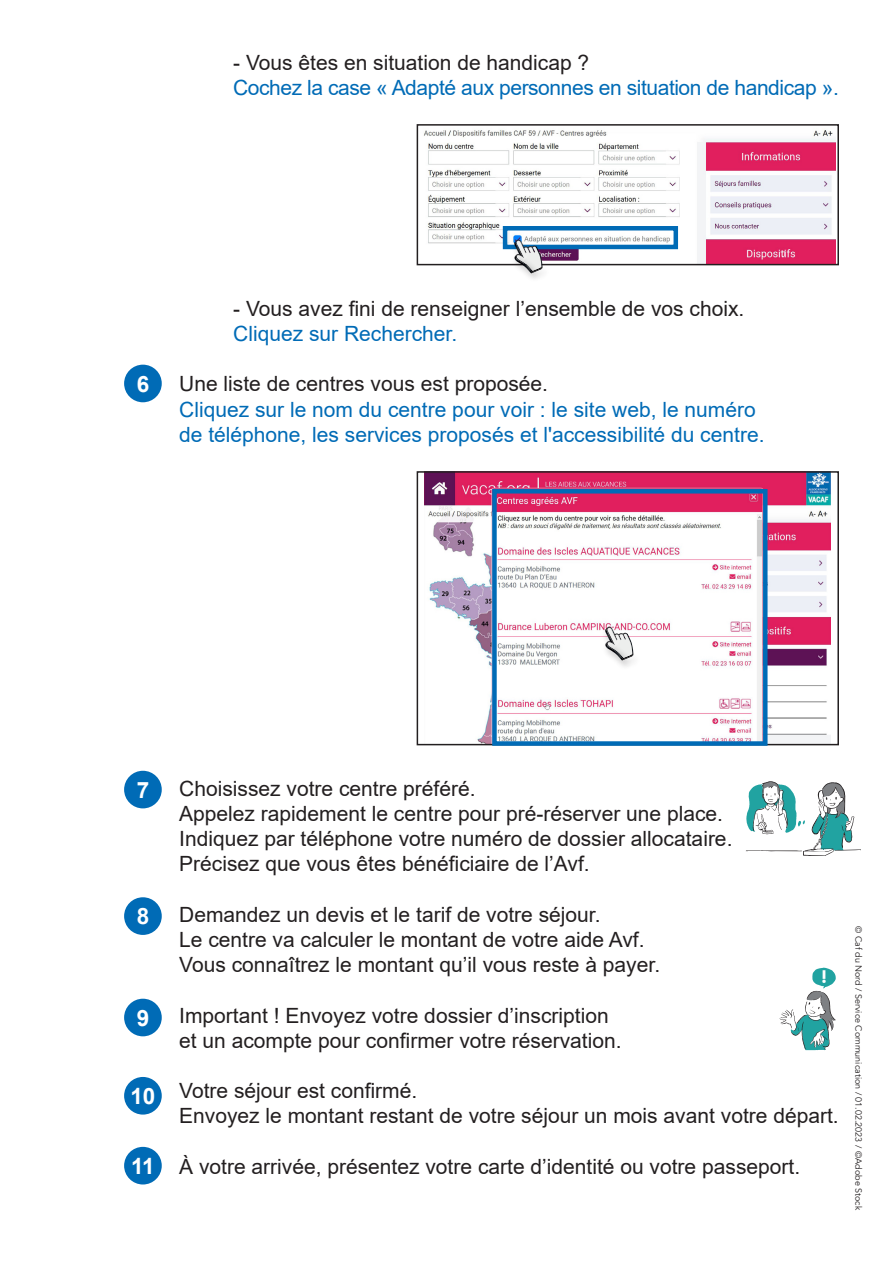
<style>
.page{position:relative;width:893px;height:1263px;background:#fff}
.page>*{position:absolute;margin:0;border:0;box-sizing:border-box;transform-origin:0 0}
.t1{font:700 22.5px "Arial";color:#fff}
.t2{font:21px/25.2px "Arial";color:#231f20}
.t3{font:21px/25.2px "Arial";color:#006bb6}
.t4{font:21px "Arial";letter-spacing:-.02em;color:#006bb6}
.t5{font:900 18.15px "Avenir";color:#fff}
.t6{font:9px "Avenir";color:#231f20}
</style>
<div class="page">
<img style="left:423px;top:130px;width:412px;height:132px">
<div style="left:417px;top:124px;width:422px;height:141px;border:2px solid #231f20"></div>
<img style="left:425px;top:474px;width:406px;height:268px">
<div style="left:417px;top:471px;width:422px;height:274px;border:2px solid #231f20"></div>
<div style="left:503px;top:226px;width:175px;height:23px;border:4px solid #006bb6"></div>
<div style="left:492px;top:489px;width:275px;height:257px;border:4px solid #006bb6"></div>
<div style="left:124px;top:1147px;width:38px;height:37px;background:#006bb6;border-radius:50%"></div>
<img style="left:599px;top:621px;width:26px;height:14px">
<img style="left:636px;top:649px;width:10px;height:22px">
<img style="left:599px;top:635px;width:37px;height:36px">
<svg style="left:605px;top:627px;width:28px;height:33px"></svg>
<img style="left:508px;top:234px;width:26px;height:14px">
<img style="left:545px;top:262px;width:10px;height:4px">
<img style="left:508px;top:248px;width:37px;height:31px">
<svg style="left:514px;top:240px;width:28px;height:33px"></svg>
<svg style="left:746px;top:781px;width:115px;height:75px"></svg>
<svg style="left:779px;top:967px;width:57px;height:83px"></svg>
<div style="left:124px;top:1077px;width:38px;height:37px;background:#006bb6;border-radius:50%"></div>
<div style="left:124px;top:999px;width:38px;height:37px;background:#006bb6;border-radius:50%"></div>
<div style="left:124px;top:897px;width:38px;height:38px;background:#006bb6;border-radius:50%"></div>
<div style="left:124px;top:771px;width:38px;height:37px;background:#006bb6;border-radius:50%"></div>
<div style="left:124px;top:365px;width:38px;height:37px;background:#006bb6;border-radius:50%"></div>
<p class="t2" style="left:233px;top:49px;width:358px">- Vous êtes en situation de handicap ?</p>
<p class="t4" style="left:233px;top:73px;width:607px">Cochez la case « Adapté aux personnes en situation de handicap ».</p>
<p class="t1" style="left:137px;top:368px;width:14px">6</p>
<p class="t2" style="left:233px;top:296px;width:513px">- Vous avez fini de renseigner l’ensemble de vos choix.</p>
<p class="t3" style="left:233px;top:321px;width:226px">Cliquez sur Rechercher.</p>
<p class="t2" style="left:179px;top:371px;width:370px">Une liste de centres vous est proposée.</p>
<p class="t3" style="left:179px;top:396px;width:587px">Cliquez sur le nom du centre pour voir : le site web, le numéro de téléphone, les services proposés et l'accessibilité du centre.</p>
<p class="t1" style="left:137px;top:774px;width:14px">7</p>
<p class="t1" style="left:137px;top:900px;width:14px">8</p>
<p class="t1" style="left:137px;top:1002px;width:14px">9</p>
<p class="t1" style="left:130px;top:1080px;width:27px">10</p>
<p class="t2" style="left:179px;top:776px;width:298px">Choisissez votre centre préféré.</p>
<p class="t2" style="left:179px;top:801px;width:545px">Appelez rapidement le centre pour pré-réserver une place.</p>
<p class="t2" style="left:179px;top:826px;width:555px">Indiquez par téléphone votre numéro de dossier allocataire.</p>
<p class="t2" style="left:179px;top:851px;width:412px">Précisez que vous êtes bénéficiaire de l’Avf.</p>
<p class="t2" style="left:179px;top:902px;width:423px">Demandez un devis et le tarif de votre séjour.</p>
<p class="t2" style="left:179px;top:927px;width:467px">Le centre va calculer le montant de votre aide Avf.</p>
<p class="t2" style="left:179px;top:952px;width:482px">Vous connaîtrez le montant qu’il vous reste à payer.</p>
<p class="t2" style="left:179px;top:1002px;width:444px">Important ! Envoyez votre dossier d’inscription et un acompte pour confirmer votre réservation.</p>
<p class="t2" style="left:179px;top:1078px;width:240px">Votre séjour est confirmé.</p>
<p class="t2" style="left:179px;top:1103px;width:661px">Envoyez le montant restant de votre séjour un mois avant votre départ.</p>
<p class="t5" style="left:820px;top:961px;width:10px">!</p>
<p class="t1" style="left:131px;top:1150px;width:25px">11</p>
<p class="t2" style="left:179px;top:1154px;width:622px">À votre arrivée, présentez votre carte d’identité ou votre passeport.</p>
<p class="t6" style="left:864px;top:926px;width:285px;rotate:90deg">© Caf du Nord / Service Communication / 01.02.2023 / ©Adobe Stock</p>
</div>
